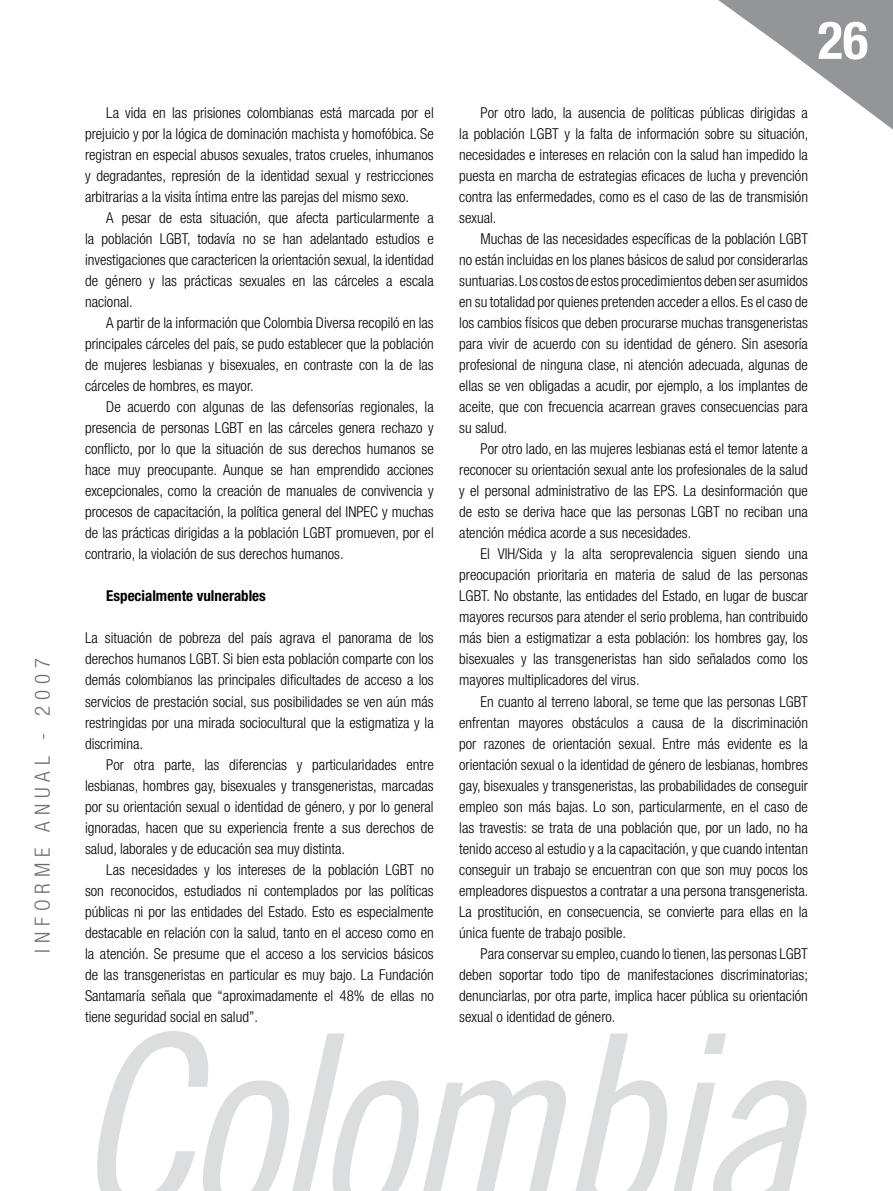
<style>
.page{position:relative;width:893px;height:1191px;background:#fff}
.page>*{position:absolute;margin:0;border:0;box-sizing:border-box;transform-origin:0 0}
.t1{font:700 condensed 52.5px "Helvetica Neue";color:#fff}
.t2{font:300 condensed 21px "Helvetica Neue";letter-spacing:.28em;color:#6d6f71}
.t3{font:300 condensed 15px/21px "Helvetica Neue";color:#000;text-align:justify}
.t4{font:700 condensed 15px "Helvetica Neue";color:#000}
</style>
<div class="page">
<svg style="left:718px;top:0;width:175px;height:130px"></svg>
<svg style="left:97px;top:1031px;width:710px;height:160px"></svg>
<h2 class="t2" style="left:30px;top:953px;width:297px;rotate:-90deg">INFORME ANUAL - 2007</h2>
<p class="t3" style="left:85px;top:102px;width:350px;text-indent:21px">La vida en las prisiones colombianas está marcada por el prejuicio y por la lógica de dominación machista y homofóbica. Se registran en especial abusos sexuales, tratos crueles, inhumanos y degradantes, represión de la identidad sexual y restricciones arbitrarias a la visita íntima entre las parejas del mismo sexo.</p>
<p class="t3" style="left:85px;top:207px;width:350px;text-indent:21px">A pesar de esta situación, que afecta particularmente a la población LGBT, todavía no se han adelantado estudios e investigaciones que caractericen la orientación sexual, la identidad de género y las prácticas sexuales en las cárceles a escala nacional.</p>
<p class="t3" style="left:85px;top:312px;width:350px;text-indent:21px">A partir de la información que Colombia Diversa recopiló en las principales cárceles del país, se pudo establecer que la población de mujeres lesbianas y bisexuales, en contraste con la de las cárceles de hombres, es mayor.</p>
<p class="t3" style="left:85px;top:396px;width:350px;text-indent:21px">De acuerdo con algunas de las defensorías regionales, la presencia de personas LGBT en las cárceles genera rechazo y conflicto, por lo que la situación de sus derechos humanos se hace muy preocupante. Aunque se han emprendido acciones excepcionales, como la creación de manuales de convivencia y procesos de capacitación, la política general del INPEC y muchas de las prácticas dirigidas a la población LGBT promueven, por el contrario, la violación de sus derechos humanos.</p>
<p class="t4" style="left:106px;top:587px;width:161px">Especialmente vulnerables</p>
<p class="t3" style="left:85px;top:627px;width:350px">La situación de pobreza del país agrava el panorama de los derechos humanos LGBT. Si bien esta población comparte con los demás colombianos las principales dificultades de acceso a los servicios de prestación social, sus posibilidades se ven aún más restringidas por una mirada sociocultural que la estigmatiza y la discrimina.</p>
<p class="t3" style="left:85px;top:753px;width:350px;text-indent:21px">Por otra parte, las diferencias y particularidades entre lesbianas, hombres gay, bisexuales y transgeneristas, marcadas por su orientación sexual o identidad de género, y por lo general ignoradas, hacen que su experiencia frente a sus derechos de salud, laborales y de educación sea muy distinta.</p>
<p class="t3" style="left:85px;top:858px;width:350px;text-indent:21px">Las necesidades y los intereses de la población LGBT no son reconocidos, estudiados ni contemplados por las políticas públicas ni por las entidades del Estado. Esto es especialmente destacable en relación con la salud, tanto en el acceso como en la atención. Se presume que el acceso a los servicios básicos de las transgeneristas en particular es muy bajo. La Fundación Santamaría señala que “aproximadamente el 48% de ellas no tiene seguridad social en salud”.</p>
<h1 class="t1" style="left:818px;top:8px;width:52px">26</h1>
<p class="t3" style="left:459px;top:102px;width:351px;text-indent:21px">Por otro lado, la ausencia de políticas públicas dirigidas a la población LGBT y la falta de información sobre su situación, necesidades e intereses en relación con la salud han impedido la puesta en marcha de estrategias eficaces de lucha y prevención contra las enfermedades, como es el caso de las de transmisión sexual.</p>
<p class="t3" style="left:459px;top:228px;width:350px;text-indent:21px">Muchas de las necesidades específicas de la población LGBT no están incluidas en los planes básicos de salud por considerarlas suntuarias. Los costos de estos procedimientos deben ser asumidos en su totalidad por quienes pretenden acceder a ellos. Es el caso de los cambios físicos que deben procurarse muchas transgeneristas para vivir de acuerdo con su identidad de género. Sin asesoría profesional de ninguna clase, ni atención adecuada, algunas de ellas se ven obligadas a acudir, por ejemplo, a los implantes de aceite, que con frecuencia acarrean graves consecuencias para su salud.</p>
<p class="t3" style="left:459px;top:438px;width:350px;text-indent:21px">Por otro lado, en las mujeres lesbianas está el temor latente a reconocer su orientación sexual ante los profesionales de la salud y el personal administrativo de las EPS. La desinformación que de esto se deriva hace que las personas LGBT no reciban una atención médica acorde a sus necesidades.</p>
<p class="t3" style="left:459px;top:543px;width:350px;text-indent:21px">El VIH/Sida y la alta seroprevalencia siguen siendo una preocupación prioritaria en materia de salud de las personas LGBT. No obstante, las entidades del Estado, en lugar de buscar mayores recursos para atender el serio problema, han contribuido más bien a estigmatizar a esta población: los hombres gay, los bisexuales y las transgeneristas han sido señalados como los mayores multiplicadores del virus.</p>
<p class="t3" style="left:459px;top:690px;width:351px;text-indent:21px">En cuanto al terreno laboral, se teme que las personas LGBT enfrentan mayores obstáculos a causa de la discriminación por razones de orientación sexual. Entre más evidente es la orientación sexual o la identidad de género de lesbianas, hombres gay, bisexuales y transgeneristas, las probabilidades de conseguir empleo son más bajas. Lo son, particularmente, en el caso de las travestis: se trata de una población que, por un lado, no ha tenido acceso al estudio y a la capacitación, y que cuando intentan conseguir un trabajo se encuentran con que son muy pocos los empleadores dispuestos a contratar a una persona transgenerista.<br>La prostitución, en consecuencia, se convierte para ellas en la única fuente de trabajo posible.</p>
<p class="t3" style="left:459px;top:942px;width:350px;text-indent:21px">Para conservar su empleo, cuando lo tienen, las personas LGBT deben soportar todo tipo de manifestaciones discriminatorias; denunciarlas, por otra parte, implica hacer pública su orientación sexual o identidad de género.</p>
</div>
